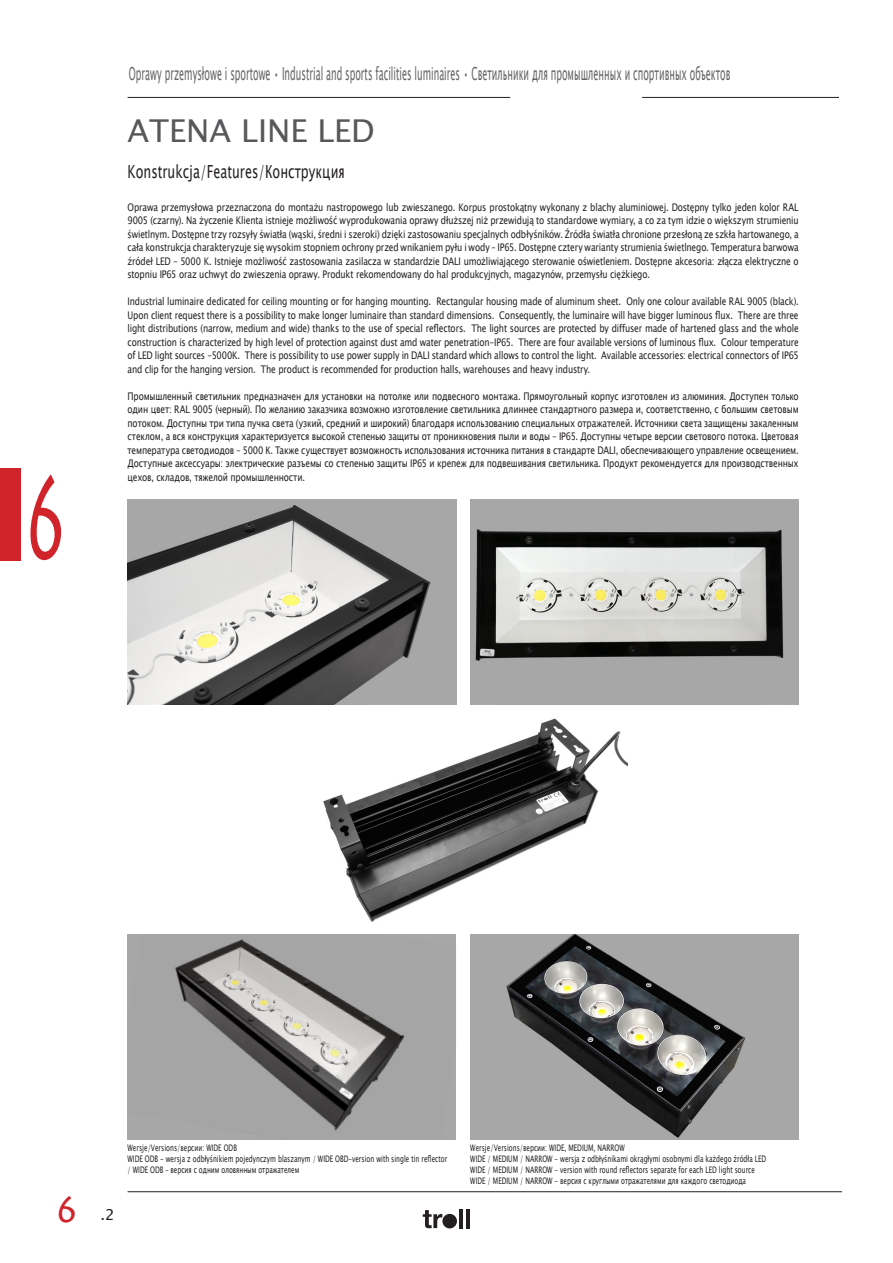
<style>
.page{position:relative;width:893px;height:1263px;background:#fff}
.page>*{position:absolute;margin:0;border:0;box-sizing:border-box;transform-origin:0 0}
.t1{font:115.5px "Lithos Pro";color:#d1232a;scale:.6 1}
.t2{font:36px "Lithos Pro";color:#d1232a}
.t3{font:31.5px "Lucida Sans Unicode";color:#57585a}
.t4{font:18px "Lucida Sans Unicode";color:#636366;scale:.5 1}
.t5{font:18px "Lucida Sans Unicode";color:#231f20;scale:.7 1}
.t6{font:15px "Lucida Sans Unicode";color:#231f20}
._7pt_strona_3_4{font:10.5px/13.5px "Lucida Sans Unicode";letter-spacing:-.015em;color:#231f20;text-align:justify;scale:.8 1}
.t7{font:9px "Lucida Sans Unicode";color:#231f20;scale:.7 1}
</style>
<div class="page">
<svg style="left:423px;top:1210px;width:19px;height:18px"></svg>
<hr style="left:460px;top:1209px;width:3px;height:19px;background:#231f20">
<hr style="left:466px;top:1209px;width:4px;height:19px;background:#231f20">
<div style="left:442px;top:1214px;width:15px;height:14px;background:#231f20;border-radius:50%"></div>
<hr style="left:128px;top:97px;width:382px;height:1px;background:#231f20">
<hr style="left:642px;top:97px;width:197px;height:1px;background:#231f20">
<hr style="left:128px;top:1191px;width:714px;height:1px;background:#231f20">
<div style="left:0;top:468px;width:21px;height:92px;background:#d1232a"></div>
<img style="left:128px;top:499px;width:328px;height:205px">
<img style="left:470px;top:499px;width:329px;height:205px">
<img style="left:323px;top:718px;width:304px;height:203px">
<img style="left:470px;top:934px;width:329px;height:206px">
<img style="left:128px;top:934px;width:328px;height:206px">
<h1 class="t1" style="left:21px;top:452px;width:83px">6</h1>
<h3 class="t4" style="left:129px;top:59px;width:1204px">Oprawy przemysłowe i sportowe • Industrial and sports facilities luminaires • Светильники для промышленных и спортивных объектов</h3>
<p class="t3" style="left:128px;top:106px;width:249px">ATENA LINE LED</p>
<p class="t5" style="left:128px;top:158px;width:312px">Konstrukcja/Features/Конструкция</p>
<p class="_7pt_strona_3_4" style="left:128px;top:200px;width:840px">Oprawa przemysłowa przeznaczona do montażu nastropowego lub zwieszanego. Korpus prostokątny wykonany z blachy aluminiowej. Dostępny tylko jeden kolor RAL 9005 (czarny). Na życzenie Klienta istnieje możliwość wyprodukowania oprawy dłuższej niż przewidują to standardowe wymiary, a co za tym idzie o większym strumieniu świetlnym. Dostępne trzy rozsyły światła (wąski, średni i szeroki) dzięki zastosowaniu specjalnych odbłyśników. Źródła światła chronione przesłoną ze szkła hartowanego, a cała konstrukcja charakteryzuje się wysokim stopniem ochrony przed wnikaniem pyłu i wody – IP65. Dostępne cztery warianty strumienia świetlnego. Temperatura barwowa źródeł LED – 5000 K. Istnieje możliwość zastosowania zasilacza w standardzie DALI umożliwiającego sterowanie oświetleniem. Dostępne akcesoria: złącza elektryczne o stopniu IP65 oraz uchwyt do zwieszenia oprawy. Produkt rekomendowany do hal produkcyjnych, magazynów, przemysłu ciężkiego.</p>
<p class="_7pt_strona_3_4" style="left:128px;top:295px;width:840px">Industrial luminaire dedicated for ceiling mounting or for hanging mounting. Rectangular housing made of aluminum sheet. Only one colour available RAL 9005 (black).<br>Upon client request there is a possibility to make longer luminaire than standard dimensions. Consequently, the luminaire will have bigger luminous flux. There are three light distributions (narrow, medium and wide) thanks to the use of special reflectors. The light sources are protected by diffuser made of hartened glass and the whole construction is characterized by high level of protection against dust amd water penetration-IP65. There are four available versions of luminous flux. Colour temperature of LED light sources -5000K. There is possibility to use power supply in DALI standard which allows to control the light. Available accessories: electrical connectors of IP65 and clip for the hanging version. The product is recommended for production halls, warehouses and heavy industry.</p>
<p class="_7pt_strona_3_4" style="left:128px;top:389px;width:840px">Промышленный светильник предназначен для установки на потолке или подвесного монтажа. Прямоугольный корпус изготовлен из алюминия. Доступен только один цвет: RAL 9005 (черный). По желанию заказчика возможно изготовление светильника длиннее стандартного размера и, соответственно, с большим световым потоком. Доступны три типа пучка света (узкий, средний и широкий) благодаря использованию специальных отражателей. Источники света защищены закаленным стеклом, а вся конструкция характеризуется высокой степенью защиты от проникновения пыли и воды – IP65. Доступны четыре версии светового потока. Цветовая температура светодиодов – 5000 К. Также существует возможность использования источника питания в стандарте DALI, обеспечивающего управление освещением.<br>Доступные аксессуары: электрические разъемы со степенью защиты IP65 и крепеж для подвешивания светильника. Продукт рекомендуется для производственных цехов, складов, тяжелой промышленности.</p>
<h2 class="t2" style="left:54px;top:1189px;width:27px">6</h2>
<p class="t6" style="left:101px;top:1203px;width:16px">.2</p>
<p class="t7" style="left:128px;top:1141px;width:158px">Wersje/Versions/версии: WIDE ODB</p>
<p class="t7" style="left:128px;top:1152px;width:458px">WIDE ODB - wersja z odbłyśnikiem pojedynczym blaszanym / WIDE OBD-version with single tin reflector</p>
<p class="t7" style="left:128px;top:1162px;width:247px">/ WIDE ODB – версия с одним оловянным отражателем</p>
<p class="t7" style="left:470px;top:1141px;width:222px">Wersje/Versions/версии: WIDE, MEDIUM, NARROW</p>
<p class="t7" style="left:470px;top:1152px;width:424px">WIDE / MEDIUM / NARROW - wersja z odbłyśnikami okrągłymi osobnymi dla każdego źródła LED</p>
<p class="t7" style="left:470px;top:1162px;width:408px">WIDE / MEDIUM / NARROW - version with round reflectors separate for each LED light source</p>
<p class="t7" style="left:470px;top:1173px;width:395px">WIDE / MEDIUM / NARROW - версия с круглыми отражателями для каждого светодиода</p>
</div>
